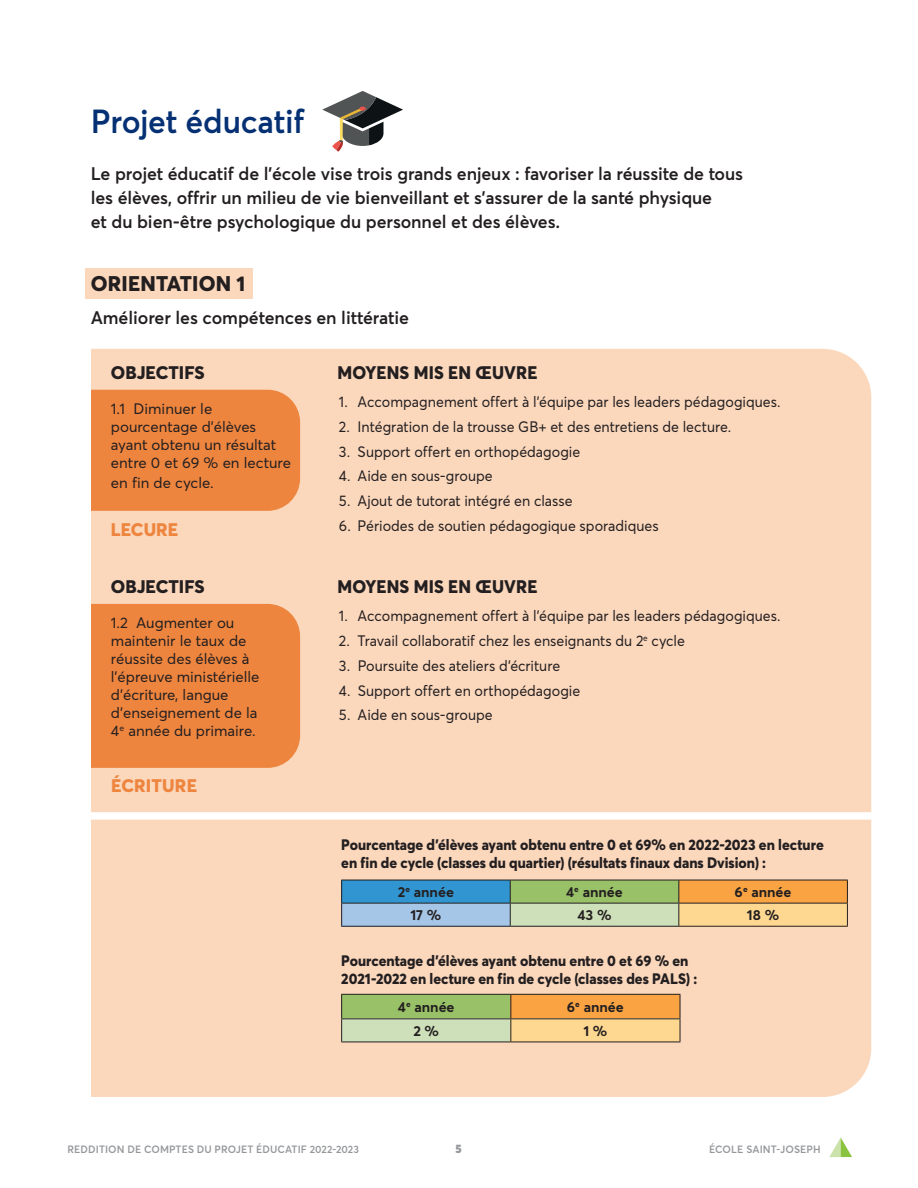
<style>
.page{position:relative;width:918px;height:1188px;background:#fff}
.page>*{position:absolute;margin:0;border:0;box-sizing:border-box;transform-origin:0 0}
.t1{font:600 33px "Averta";letter-spacing:-.005em;color:#053174;scale:.96 1}
.t2{font:800 21px "Averta";letter-spacing:.01em;color:#231f20}
.t3{font:600 18px/24px "Averta";letter-spacing:-.005em;color:#231f20}
.t4{font:800 18px "Averta";letter-spacing:.01em;color:#231f20;scale:.96 1}
.t5{font:800 18px "Averta";letter-spacing:.01em;color:#231f20}
.t6{font:800 18px "Averta";letter-spacing:.005em;color:#ee853f}
.t7{font:15px "Averta";color:#231f20;scale:.95 1}
.t8{font:800 15px/18px "Averta";color:#231f20;scale:.95 1}
.t9{font:15px/18px "Averta";color:#231f20}
.t10{font:700 14.25px "Averta";color:#231f20}
.t11{font:900 12px "Averta";color:#95979a}
.t12{font:600 10.5px "Averta";letter-spacing:.01em;color:#95979a}
</style>
<div class="page">
<svg style="left:829px;top:1137px;width:23px;height:20px"></svg>
<svg style="left:322px;top:91px;width:81px;height:61px"></svg>
<div style="left:85px;top:269px;width:167px;height:30px;background:#fbd7bc"></div>
<div style="left:33px;top:349px;width:838px;height:748px;background:#fbd7bc;border-radius:49px"></div>
<div style="left:7px;top:390px;width:293px;height:121px;background:#ee853f;border-radius:32px"></div>
<div style="left:7px;top:604px;width:293px;height:164px;background:#ee853f;border-radius:32px"></div>
<div style="left:0;top:328px;width:91px;height:769px;background:#fff"></div>
<div style="left:342px;top:880px;width:168px;height:23px;background:#3195d1"></div>
<div style="left:510px;top:880px;width:169px;height:23px;background:#99c167"></div>
<div style="left:679px;top:880px;width:168px;height:23px;background:#f9a343"></div>
<div style="left:342px;top:903px;width:168px;height:23px;background:#a6c6e7"></div>
<div style="left:510px;top:903px;width:169px;height:23px;background:#cee0b9"></div>
<div style="left:679px;top:903px;width:168px;height:23px;background:#fed891"></div>
<svg style="left:341px;top:881px;width:1px;height:45px"></svg>
<svg style="left:510px;top:881px;width:1px;height:45px"></svg>
<svg style="left:678px;top:881px;width:1px;height:45px"></svg>
<svg style="left:847px;top:881px;width:1px;height:45px"></svg>
<hr style="left:341px;top:880px;width:169px;height:1px;background:#231f20">
<hr style="left:510px;top:880px;width:169px;height:1px;background:#231f20">
<hr style="left:679px;top:880px;width:169px;height:1px;background:#231f20">
<hr style="left:341px;top:903px;width:169px;height:1px;background:#231f20">
<hr style="left:510px;top:903px;width:169px;height:1px;background:#231f20">
<hr style="left:679px;top:903px;width:169px;height:1px;background:#231f20">
<hr style="left:341px;top:926px;width:169px;height:1px;background:#231f20">
<hr style="left:510px;top:926px;width:169px;height:1px;background:#231f20">
<hr style="left:679px;top:926px;width:169px;height:1px;background:#231f20">
<div style="left:342px;top:994px;width:169px;height:25px;background:#99c167"></div>
<div style="left:511px;top:994px;width:169px;height:25px;background:#f9a343"></div>
<div style="left:342px;top:1019px;width:169px;height:23px;background:#cee0b9"></div>
<div style="left:511px;top:1019px;width:169px;height:23px;background:#fed891"></div>
<svg style="left:341px;top:995px;width:1px;height:47px"></svg>
<svg style="left:510px;top:995px;width:1px;height:47px"></svg>
<svg style="left:680px;top:995px;width:1px;height:47px"></svg>
<hr style="left:341px;top:994px;width:170px;height:1px;background:#231f20">
<hr style="left:511px;top:994px;width:169px;height:1px;background:#231f20">
<hr style="left:341px;top:1018px;width:170px;height:1px;background:#231f20">
<hr style="left:511px;top:1018px;width:169px;height:1px;background:#231f20">
<hr style="left:341px;top:1042px;width:170px;height:1px;background:#231f20">
<hr style="left:511px;top:1042px;width:169px;height:1px;background:#231f20">
<div style="left:68px;top:812px;width:819px;height:8px;background:#fff"></div>
<h1 class="t1" style="left:91px;top:100px;width:224px">Projet éducatif</h1>
<p class="t3" style="left:91px;top:162px;width:654px">Le projet éducatif de l’école vise trois grands enjeux : favoriser la réussite de tous les élèves, offrir un milieu de vie bienveillant et s’assurer de la santé physique<br>et du bien-être psychologique du personnel et des élèves.</p>
<h2 class="t2" style="left:91px;top:270px;width:156px">ORIENTATION 1</h2>
<p class="t3" style="left:91px;top:305px;width:320px">Améliorer les compétences en littératie</p>
<p class="t5" style="left:111px;top:361px;width:95px">OBJECTIFS</p>
<p class="t9" style="left:111px;top:400px;width:182px">1.1 Diminuer le pourcentage d’élèves ayant obtenu un résultat entre 0 et 69 % en lecture</p>
<p class="t9" style="left:111px;top:474px;width:104px">en fin de cycle.</p>
<p class="t6" style="left:111px;top:518px;width:69px">LECURE</p>
<p class="t5" style="left:111px;top:575px;width:95px">OBJECTIFS</p>
<p class="t9" style="left:111px;top:614px;width:150px">1.2 Augmenter ou maintenir le taux de réussite des élèves à l’épreuve ministérielle d’écriture, langue d’enseignement de la<br>4<sup>e</sup> année du primaire.</p>
<p class="t6" style="left:111px;top:774px;width:88px">ÉCRITURE</p>
<p class="t4" style="left:338px;top:361px;width:210px">MOYENS MIS EN ŒUVRE</p>
<p class="t7" style="left:339px;top:392px;width:466px">1. Accompagnement offert à l’équipe par les leaders pédagogiques.</p>
<p class="t7" style="left:339px;top:417px;width:415px">2. Intégration de la trousse GB+ et des entretiens de lecture.</p>
<p class="t7" style="left:339px;top:442px;width:256px">3. Support offert en orthopédagogie</p>
<p class="t7" style="left:339px;top:467px;width:163px">4. Aide en sous-groupe</p>
<p class="t7" style="left:339px;top:491px;width:248px">5. Ajout de tutorat intégré en classe</p>
<p class="t7" style="left:339px;top:516px;width:338px">6. Périodes de soutien pédagogique sporadiques</p>
<p class="t4" style="left:338px;top:575px;width:210px">MOYENS MIS EN ŒUVRE</p>
<p class="t7" style="left:339px;top:607px;width:466px">1. Accompagnement offert à l’équipe par les leaders pédagogiques.</p>
<p class="t7" style="left:339px;top:631px;width:366px">2. Travail collaboratif chez les enseignants du 2<sup>e</sup> cycle</p>
<p class="t7" style="left:339px;top:656px;width:234px">3. Poursuite des ateliers d’écriture</p>
<p class="t7" style="left:339px;top:681px;width:256px">4. Support offert en orthopédagogie</p>
<p class="t7" style="left:339px;top:706px;width:163px">5. Aide en sous-groupe</p>
<p class="t8" style="left:341px;top:835px;width:509px">Pourcentage d’élèves ayant obtenu entre 0 et 69% en 2022-2023 en lecture en fin de cycle (classes du quartier) (résultats finaux dans Dvision) :</p>
<p class="t10" style="left:398px;top:883px;width:58px">2<sup>e</sup> année</p>
<p class="t10" style="left:566px;top:883px;width:58px">4<sup>e</sup> année</p>
<p class="t10" style="left:735px;top:883px;width:58px">6<sup>e</sup> année</p>
<p class="t10" style="left:410px;top:906px;width:33px">17 %</p>
<p class="t10" style="left:577px;top:906px;width:36px">43 %</p>
<p class="t10" style="left:747px;top:906px;width:34px">18 %</p>
<p class="t8" style="left:341px;top:951px;width:376px">Pourcentage d’élèves ayant obtenu entre 0 et 69 % en<br>2021-2022 en lecture en fin de cycle (classes des PALS) :</p>
<p class="t10" style="left:398px;top:998px;width:58px">4<sup>e</sup> année</p>
<p class="t10" style="left:567px;top:998px;width:58px">6<sup>e</sup> année</p>
<p class="t10" style="left:413px;top:1022px;width:27px">2 %</p>
<p class="t10" style="left:583px;top:1022px;width:26px">1 %</p>
<p class="t12" style="left:68px;top:1143px;width:293px">REDDITION DE COMPTES DU PROJET ÉDUCATIF 2022-2023</p>
<p class="t11" style="left:456px;top:1141px;width:8px">5</p>
<p class="t12" style="left:709px;top:1142px;width:113px">ÉCOLE SAINT-JOSEPH</p>
</div>
